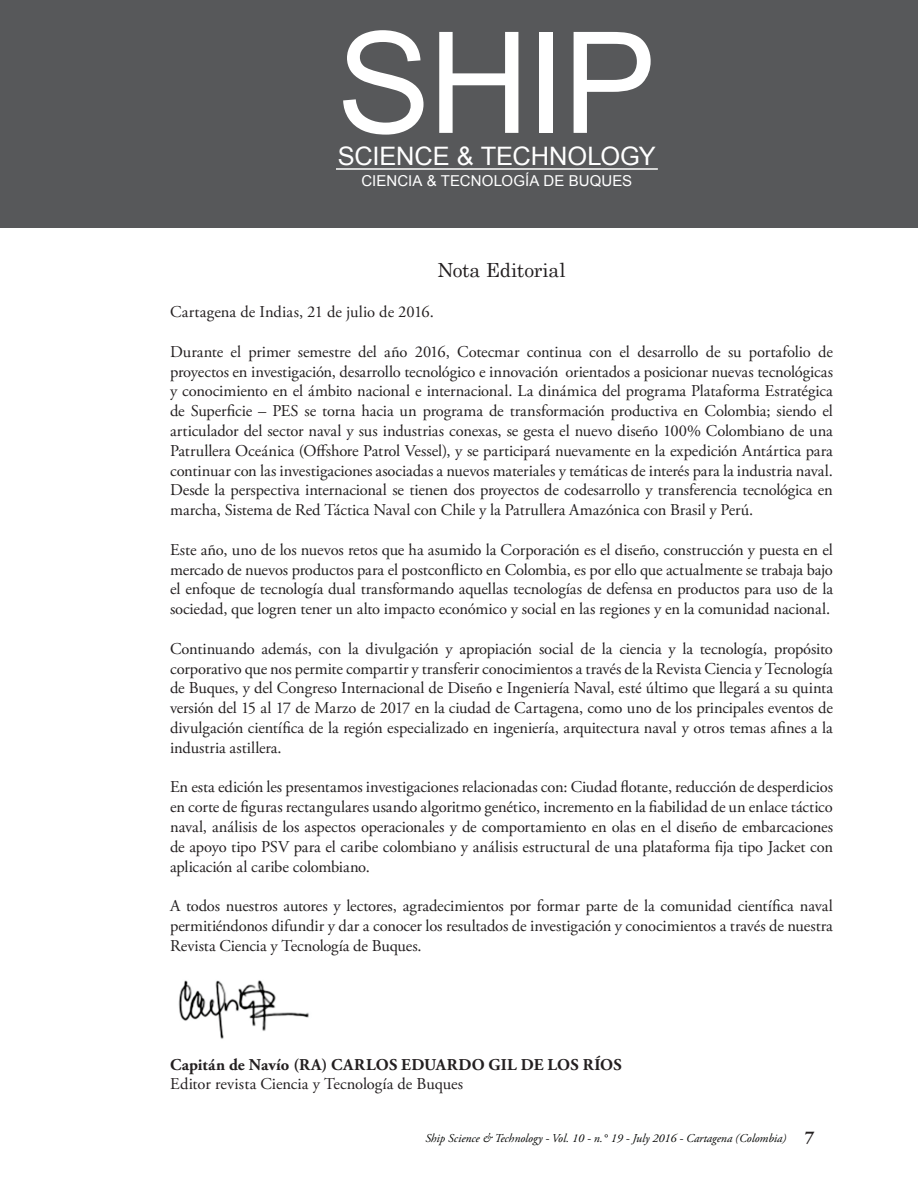
<style>
.page{position:relative;width:918px;height:1188px;background:#fff}
.page>*{position:absolute;margin:0;border:0;box-sizing:border-box;transform-origin:0 0}
.t1{font:141px "Arial";color:#fff}
.t2{font:25.5px "Arial";letter-spacing:-.005em;color:#fff}
.t3{font:19.5px "Century";letter-spacing:-.005em;color:#231f20}
.t4{font:700 18px "Adobe Garamond Pro";color:#231f20}
.t5{font:16.5px/19.8px "Adobe Garamond Pro";letter-spacing:-.005em;color:#231f20;text-align:justify}
.t6{font:700 16.5px "Adobe Garamond Pro";letter-spacing:.005em;color:#231f20}
.t7{font:15px "Arial";letter-spacing:.005em;color:#fff}
.t8{font:italic 12px "Adobe Garamond Pro";color:#040503}
</style>
<div class="page">
<div style="left:0;top:0;width:918px;height:228px;background:#57585a"></div>
<hr style="left:336px;top:168px;width:322px;height:2px;background:#fff">
<img style="left:178px;top:980px;width:131px;height:59px">
<h1 class="t1" style="left:337px;top:5px;width:321px">SHIP</h1>
<h2 class="t2" style="left:338px;top:141px;width:320px">SCIENCE &amp; TECHNOLOGY</h2>
<p class="t7" style="left:361px;top:172px;width:272px">CIENCIA &amp; TECNOLOGÍA DE BUQUES</p>
<p class="t3" style="left:437px;top:258px;width:130px">Nota Editorial</p>
<p class="t5" style="left:170px;top:303px;width:265px">Cartagena de Indias, 21 de julio de 2016.</p>
<p class="t5" style="left:170px;top:342px;width:664px">Durante el primer semestre del año 2016, Cotecmar continua con el desarrollo de su portafolio de proyectos en investigación, desarrollo tecnológico e innovación orientados a posicionar nuevas tecnológicas y conocimiento en el ámbito nacional e internacional. La dinámica del programa Plataforma Estratégica de Superficie – PES se torna hacia un programa de transformación productiva en Colombia; siendo el articulador del sector naval y sus industrias conexas, se gesta el nuevo diseño 100% Colombiano de una Patrullera Oceánica (Offshore Patrol Vessel), y se participará nuevamente en la expedición Antártica para continuar con las investigaciones asociadas a nuevos materiales y temáticas de interés para la industria naval.<br>Desde la perspectiva internacional se tienen dos proyectos de codesarrollo y transferencia tecnológica en marcha, Sistema de Red Táctica Naval con Chile y la Patrullera Amazónica con Brasil y Perú.</p>
<p class="t5" style="left:170px;top:540px;width:664px">Este año, uno de los nuevos retos que ha asumido la Corporación es el diseño, construcción y puesta en el mercado de nuevos productos para el postconflicto en Colombia, es por ello que actualmente se trabaja bajo el enfoque de tecnología dual transformando aquellas tecnologías de defensa en productos para uso de la sociedad, que logren tener un alto impacto económico y social en las regiones y en la comunidad nacional.</p>
<p class="t5" style="left:170px;top:639px;width:664px">Continuando además, con la divulgación y apropiación social de la ciencia y la tecnología, propósito corporativo que nos permite compartir y transferir conocimientos a través de la Revista Ciencia y Tecnología de Buques, y del Congreso Internacional de Diseño e Ingeniería Naval, esté último que llegará a su quinta versión del 15 al 17 de Marzo de 2017 en la ciudad de Cartagena, como uno de los principales eventos de divulgación científica de la región especializado en ingeniería, arquitectura naval y otros temas afines a la industria astillera.</p>
<p class="t5" style="left:170px;top:778px;width:664px">En esta edición les presentamos investigaciones relacionadas con: Ciudad flotante, reducción de desperdicios en corte de figuras rectangulares usando algoritmo genético, incremento en la fiabilidad de un enlace táctico naval, análisis de los aspectos operacionales y de comportamiento en olas en el diseño de embarcaciones de apoyo tipo PSV para el caribe colombiano y análisis estructural de una plataforma fija tipo Jacket con aplicación al caribe colombiano.</p>
<p class="t5" style="left:170px;top:897px;width:664px">A todos nuestros autores y lectores, agradecimientos por formar parte de la comunidad científica naval permitiéndonos difundir y dar a conocer los resultados de investigación y conocimientos a través de nuestra Revista Ciencia y Tecnología de Buques.</p>
<p class="t6" style="left:170px;top:1055px;width:453px">Capitán de Navío (RA) CARLOS EDUARDO GIL DE LOS RÍOS</p>
<p class="t5" style="left:170px;top:1075px;width:295px">Editor revista Ciencia y Tecnología de Buques</p>
<p class="t8" style="left:425px;top:1131px;width:363px">Ship Science &amp; Technology - Vol. 10 - n.° 19 - July 2016 - Cartagena (Colombia)</p>
<p class="t4" style="left:805px;top:1127px;width:11px">7</p>
</div>
